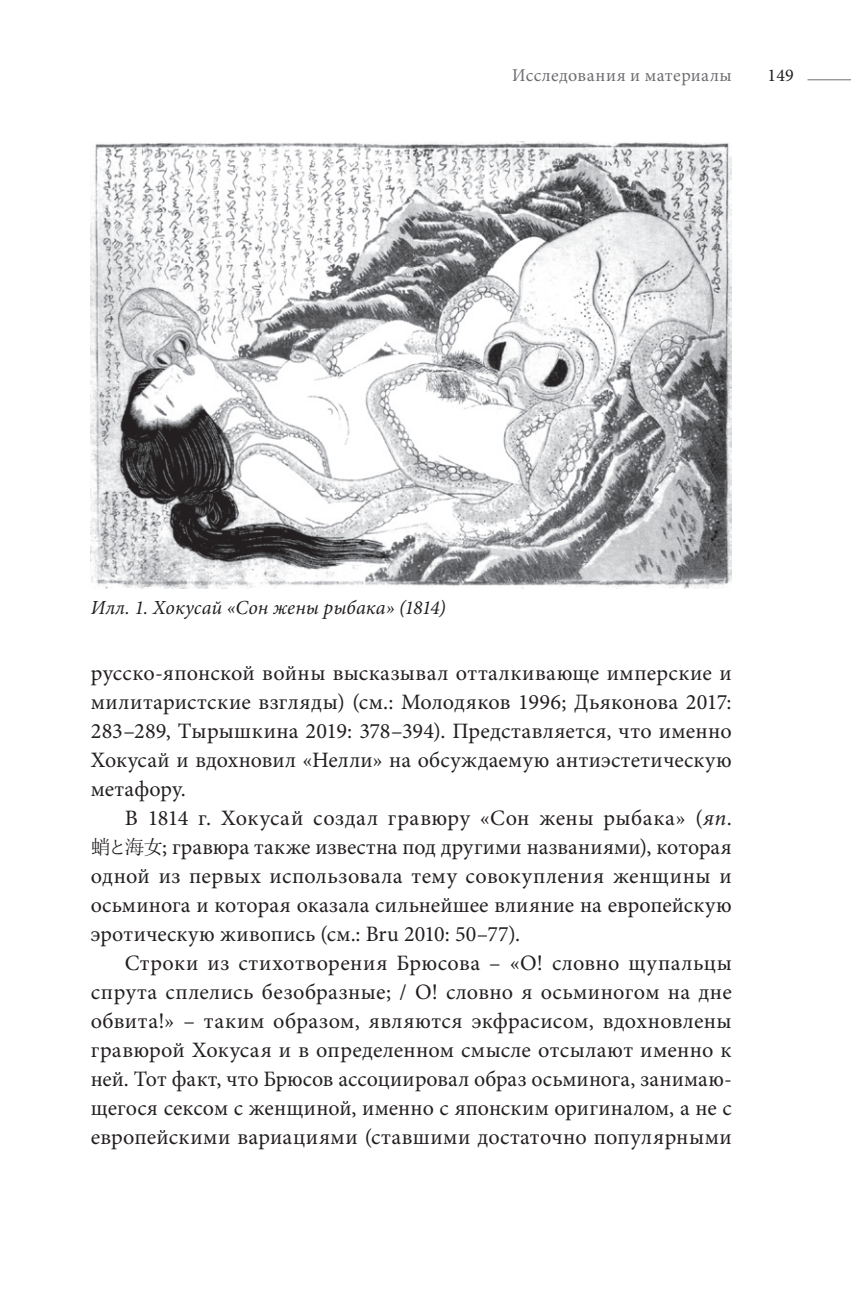
<style>
.page{position:relative;width:851px;height:1304px;background:#fff}
.page>*{position:absolute;margin:0;border:0;box-sizing:border-box;transform-origin:0 0}
.t1{font:22px/29px "Minion Pro";letter-spacing:.015em;color:#231f20;text-align:justify}
.t2{font:italic 20px "Minion Pro";color:#231f20}
.t3{font:18px "Minion Pro";letter-spacing:.025em;color:#6c6d70}
.t4{font:18px "Minion Pro";color:#231f20}
.s1{font-style:italic}
.s2{font-family:"Sim Sun";font-size:20px}
</style>
<div class="page">
<hr style="left:807px;top:79px;width:43px;height:1px;background:#6c6d70">
<img style="left:91px;top:142px;width:640px;height:446px">
<p class="t3" style="left:512px;top:63px;width:221px">Исследования и материалы</p>
<p class="t4" style="left:767px;top:63px;width:28px">149</p>
<p class="t2" style="left:91px;top:594px;width:356px">Илл. 1. Хокусай «Сон жены рыбака» (1814)</p>
<p class="t1" style="left:91px;top:659px;width:642px">русско-японской войны высказывал отталкивающе имперские и милитаристские взгляды) (см.: Молодяков 1996; Дьяконова 2017:<br>283–289, Тырышкина 2019: 378–394). Представляется, что именно Хокусай и вдохновил «Нелли» на обсуждаемую антиэстетическую метафору.</p>
<p class="t1" style="left:91px;top:804px;width:642px;text-indent:34px">В 1814 г. Хокусай создал гравюру «Сон жены рыбака» (<span class="s1">яп</span>.<span class="s2">蛸と海女</span>; гравюра также известна под другими названиями), которая одной из первых использовала тему совокупления женщины и осьминога и которая оказала сильнейшее влияние на европейскую эротическую живопись (см.: Bru 2010: 50–77).</p>
<p class="t1" style="left:91px;top:949px;width:642px;text-indent:34px">Строки из стихотворения Брюсова – «О! словно щупальцы спрута сплелись безобразные; / О! словно я осьминогом на дне обвита!» – таким образом, являются экфрасисом, вдохновлены гравюрой Хокусая и в определенном смысле отсылают именно к ней. Тот факт, что Брюсов ассоциировал образ осьминога, занимаю&shy;щегося сексом с женщиной, именно с японским оригиналом, а не с европейскими вариациями (ставшими достаточно популярными</p>
</div>
